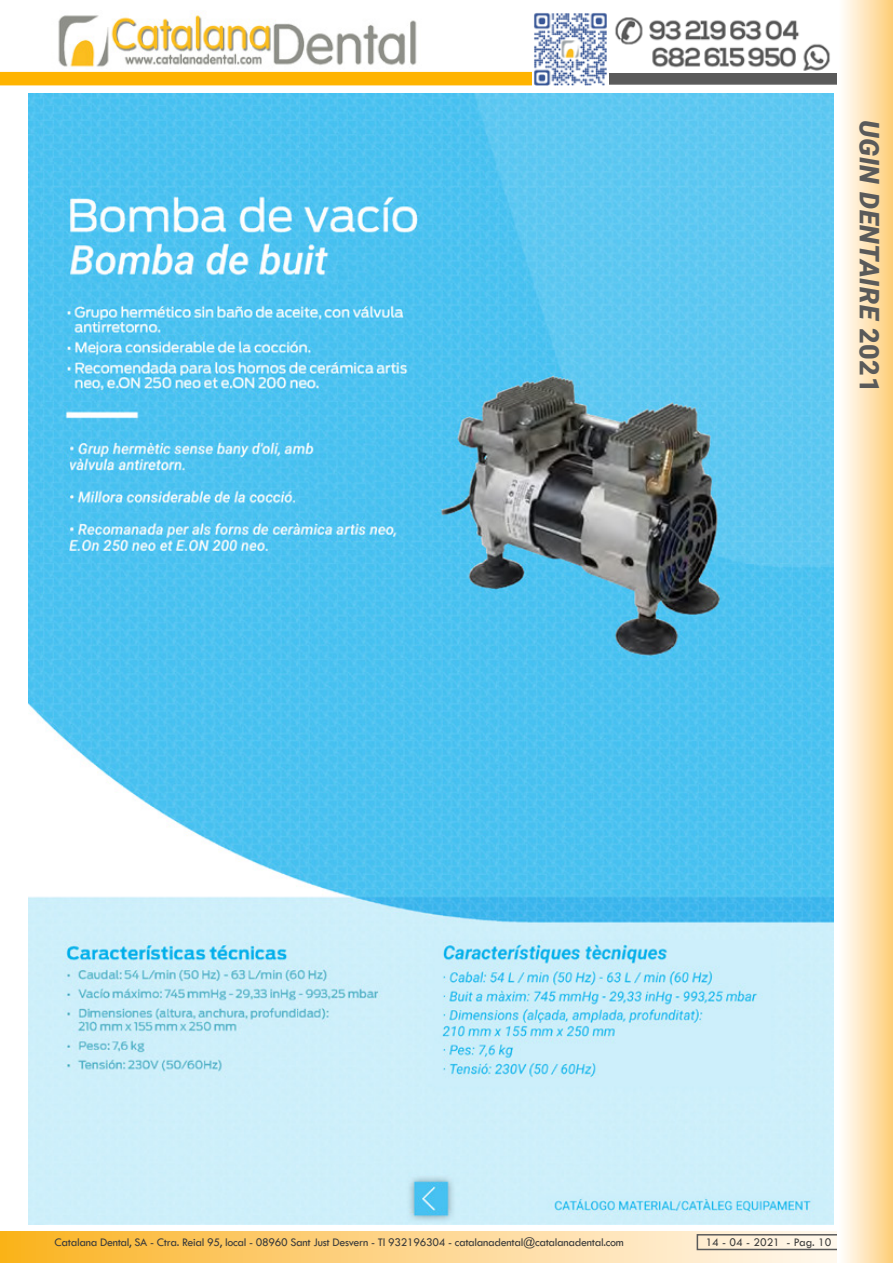
<style>
.page{position:relative;width:893px;height:1263px;background:#fff}
.page>*{position:absolute;margin:0;border:0;box-sizing:border-box;transform-origin:0 0}
.t1{font:italic 900 27px "Roboto";letter-spacing:.025em;color:#5a5a5a}
.t2{font:12px "Tw Cen";letter-spacing:-.025em;color:#3c3c3b}
.t3{font:12px "Tw Cen";color:#3c3c3b}
.s1{font-style:normal}
</style>
<div class="page">
<div style="left:0;top:1232px;width:893px;height:31px;background:linear-gradient(to right,#fcb425,#fefbff)"></div>
<img style="left:52px;top:13px;width:370px;height:59px">
<div style="left:697px;top:1234px;width:143px;height:16px;border:2px solid #5a5a5a"></div>
<div style="left:0;top:72px;width:532px;height:13px;background:#ffb400"></div>
<div style="left:574px;top:71px;width:274px;height:14px;background:#5a5a5a;border:2px solid #5a5a5a"></div>
<div style="left:838px;top:0;width:55px;height:1263px;background:linear-gradient(to right,#fff,#fecd78)"></div>
<img style="left:534px;top:13px;width:75px;height:72px">
<img style="left:607px;top:14px;width:230px;height:59px">
<img style="left:29px;top:94px;width:804px;height:1131px">
<h1 class="t1" style="left:888px;top:120px;width:274px;rotate:90deg">UGIN DENTAIRE <span class="s1">2021</span></h1>
<p class="t2" style="left:55px;top:1235px;width:571px">Catalana Dental, SA - Ctra. Reial 95, local - 08960 Sant Just Desvern - Tl 932196304 - catalanadental@catalanadental.com</p>
<p class="t3" style="left:706px;top:1235px;width:127px">14 - 04 - 2021 - Pag. 10</p>
</div>
